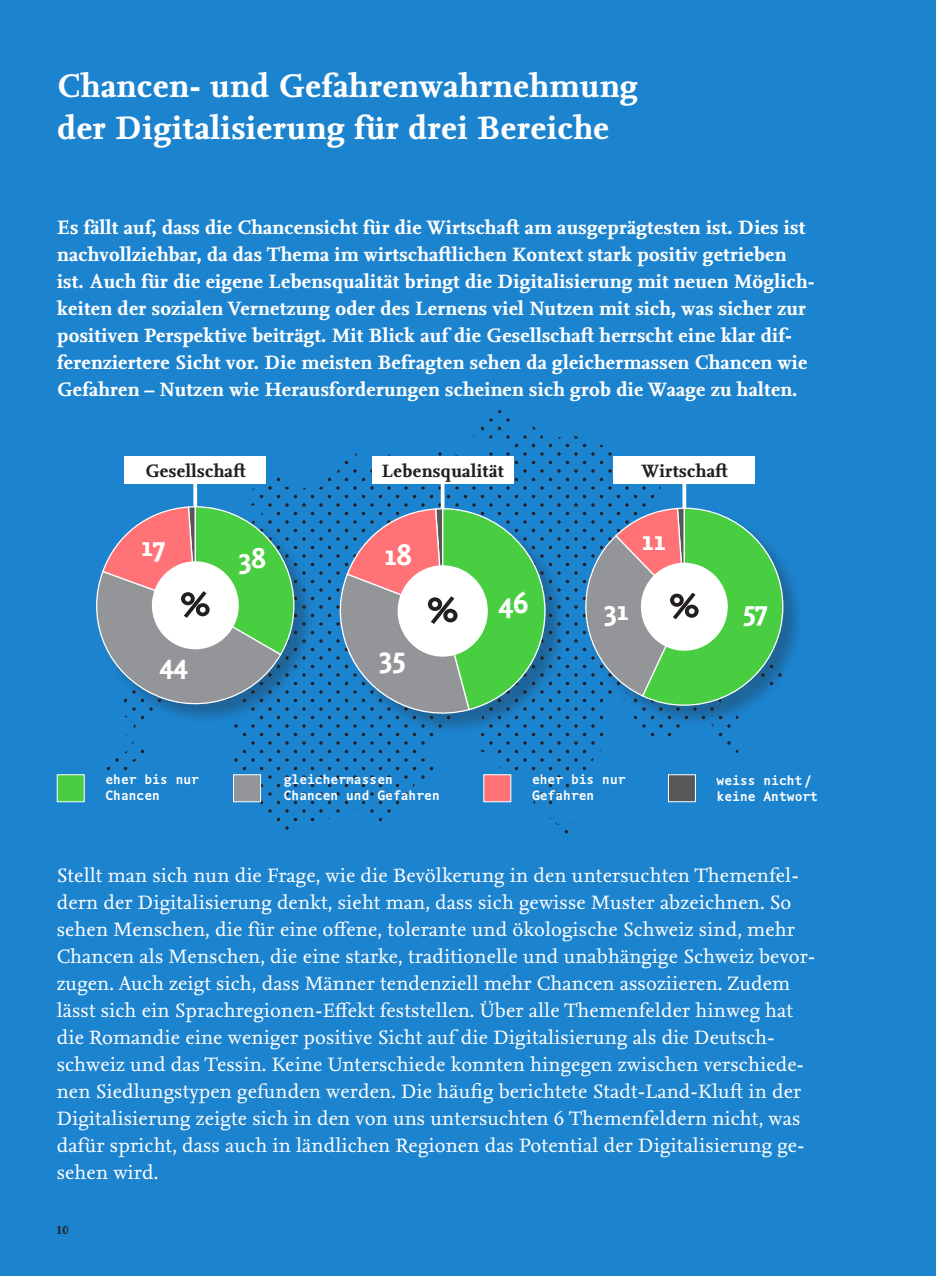
<style>
.page{position:relative;width:936px;height:1276px;background:#fff}
.page>*{position:absolute;margin:0;border:0;box-sizing:border-box;transform-origin:0 0}
.Mittlerer_Titel{font:700 34px "Nexus Serif Pro";letter-spacing:.01em;color:#fff}
.t1{font:700 31.6px "Nexus Mix Pro";color:#fff}
.t2{font:700 30.4px "Nexus Mix Pro";color:#fff}
.Lauftext{font:20.2px/27px "Nexus Serif Pro";letter-spacing:.005em;color:#fff}
.Lauftext-2{font:700 20.2px/27px "Nexus Serif Pro";letter-spacing:.005em;color:#fff}
.Mittlerer_Titel-2{font:700 18.6px "Nexus Serif Pro";letter-spacing:.01em;color:#231f20}
.Typo_Infografiken{font:700 13px "Nexus Typewriter Pro";color:#fff}
.t3{font:700 12px "Nexus Serif Pro";color:#231f20}
</style>
<div class="page">
<div style="left:0;top:0;width:935px;height:1276px;background:#1c83cf"></div>
<svg style="left:106px;top:409px;width:649px;height:421px"></svg>
<svg style="left:549px;top:803px;width:25px;height:31px"></svg>
<div style="left:668px;top:774px;width:28px;height:28px;background:#57585a;border:1px solid #fff"></div>
<div style="left:483px;top:774px;width:28px;height:28px;background:#ff7376;border:1px solid #fff"></div>
<div style="left:233px;top:774px;width:28px;height:28px;background:#939598;border:1px solid #fff"></div>
<div style="left:57px;top:774px;width:28px;height:28px;background:#49ce42;border:1px solid #fff"></div>
<svg style="left:193px;top:484px;width:4px;height:22px"></svg>
<div style="left:97px;top:507px;width:218px;height:218px;background:#231f20;opacity:.3"></div>
<svg style="left:96px;top:506px;width:198px;height:198px"></svg>
<div style="left:125px;top:456px;width:141px;height:28px;background:#fff"></div>
<hr style="left:441px;top:470px;width:3px;height:45px;background:#fff">
<div style="left:341px;top:509px;width:225px;height:226px;background:#231f20;opacity:.3"></div>
<svg style="left:339px;top:508px;width:206px;height:206px"></svg>
<div style="left:372px;top:456px;width:141px;height:28px;background:#fff"></div>
<svg style="left:682px;top:484px;width:4px;height:23px"></svg>
<div style="left:586px;top:509px;width:218px;height:218px;background:#231f20;opacity:.3"></div>
<svg style="left:585px;top:507px;width:198px;height:199px"></svg>
<div style="left:613px;top:456px;width:141px;height:28px;background:#fff"></div>
<p class="Mittlerer_Titel" style="left:57px;top:61px;width:582px">Chancen- und Gefahrenwahrnehmung</p>
<p class="Mittlerer_Titel" style="left:57px;top:103px;width:553px">der Digitalisierung für drei Bereiche</p>
<p class="Lauftext-2" style="left:57px;top:213px;width:759px">Es fällt auf, dass die Chancensicht für die Wirtschaft am ausgeprägtesten ist. Dies ist nachvollziehbar, da das Thema im wirtschaftlichen Kontext stark positiv getrieben ist. Auch für die eigene Lebensqualität bringt die Digitalisierung mit neuen Möglich&shy;keiten der sozialen Vernetzung oder des Lernens viel Nutzen mit sich, was sicher zur positiven Perspektive beiträgt. Mit Blick auf die Gesellschaft herrscht eine klar dif&shy;ferenziertere Sicht vor. Die meisten Befragten sehen da gleichermassen Chancen wie Gefahren – Nutzen wie Herausforderungen scheinen sich grob die Waage zu halten.</p>
<p class="Mittlerer_Titel-2" style="left:145px;top:457px;width:102px">Gesellschaft</p>
<p class="Mittlerer_Titel-2" style="left:381px;top:457px;width:124px">Lebensqualität</p>
<p class="Mittlerer_Titel-2" style="left:641px;top:457px;width:88px">Wirtschaft</p>
<p class="t2" style="left:141px;top:523px;width:26px">17</p>
<p class="t2" style="left:239px;top:535px;width:29px">38</p>
<p class="t1" style="left:384px;top:530px;width:29px">18</p>
<p class="t2" style="left:642px;top:517px;width:25px">11</p>
<p class="t1" style="left:498px;top:579px;width:31px">46</p>
<p class="t2" style="left:604px;top:587px;width:26px">31</p>
<p class="t2" style="left:743px;top:587px;width:26px">57</p>
<p class="t2" style="left:160px;top:641px;width:30px">44</p>
<p class="t1" style="left:379px;top:632px;width:27px">35</p>
<p class="Typo_Infografiken" style="left:105px;top:769px;width:95px">eher bis nur</p>
<p class="Typo_Infografiken" style="left:105px;top:785px;width:56px">Chancen</p>
<p class="Typo_Infografiken" style="left:284px;top:769px;width:111px">gleichermassen</p>
<p class="Typo_Infografiken" style="left:284px;top:785px;width:158px">Chancen und Gefahren</p>
<p class="Typo_Infografiken" style="left:532px;top:769px;width:95px">eher bis nur</p>
<p class="Typo_Infografiken" style="left:532px;top:785px;width:64px">Gefahren</p>
<p class="Typo_Infografiken" style="left:716px;top:770px;width:97px">weiss nicht/</p>
<p class="Typo_Infografiken" style="left:716px;top:786px;width:103px">keine Antwort</p>
<p class="Lauftext" style="left:57px;top:861px;width:760px">Stellt man sich nun die Frage, wie die Bevölkerung in den untersuchten Themenfel&shy;dern der Digitalisierung denkt, sieht man, dass sich gewisse Muster abzeichnen. So sehen Menschen, die für eine offene, tolerante und ökologische Schweiz sind, mehr Chancen als Menschen, die eine starke, traditionelle und unabhängige Schweiz bevor&shy;zugen. Auch zeigt sich, dass Männer tendenziell mehr Chancen assoziieren. Zudem lässt sich ein Sprachregionen-Effekt feststellen. Über alle Themenfelder hinweg hat die Romandie eine weniger positive Sicht auf die Digitalisierung als die Deutsch&shy;schweiz und das Tessin. Keine Unterschiede konnten hingegen zwischen verschiede&shy;nen Siedlungstypen gefunden werden. Die häufig berichtete Stadt-Land-Kluft in der Digitalisierung zeigte sich in den von uns untersuchten 6 Themenfeldern nicht, was dafür spricht, dass auch in ländlichen Regionen das Potential der Digitalisierung ge&shy;sehen wird.</p>
<p class="t3" style="left:57px;top:1221px;width:13px">10</p>
</div>
